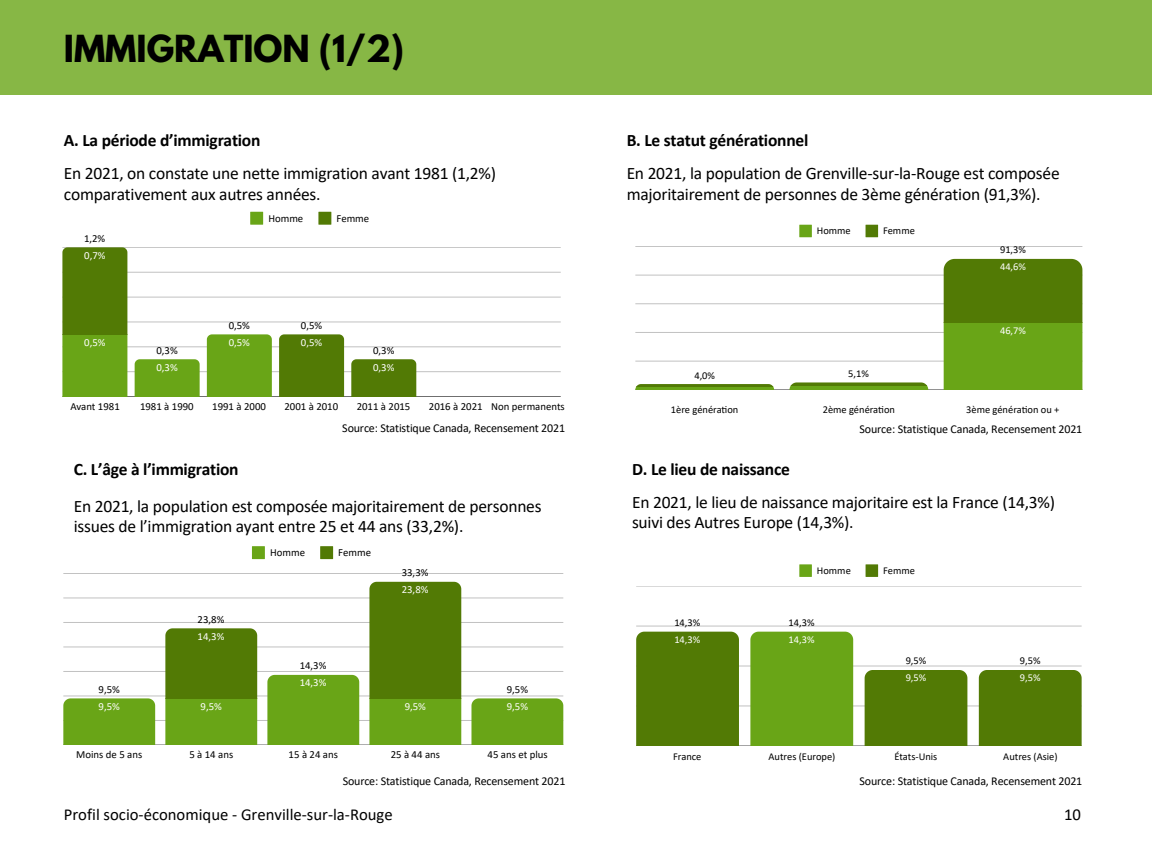
<style>
.page{position:relative;width:1152px;height:864px;background:#fff}
.page>*{position:absolute;margin:0;border:0;box-sizing:border-box;transform-origin:0 0}
.t1{font:700 33px "League Spartan";color:#000}
.t2{font:17.55px/20.2px "Calibri";letter-spacing:-.015em;color:#000}
.t3{font:700 17.55px "Calibri";letter-spacing:-.015em;color:#000}
.t4{font:16.65px "Calibri";color:#000}
.t5{font:12px "Calibri";letter-spacing:-.015em;color:#000}
.t6{font:10.8px "Calibri";color:#000}
.t7{font:10.8px "Calibri";color:#fff}
.t8{font:10.5px "Calibri";color:#000}
.t9{font:10.5px "Calibri";color:#fff}
</style>
<div class="page">
<svg style="left:250px;top:212px;width:13px;height:13px"></svg>
<svg style="left:318px;top:212px;width:13px;height:13px"></svg>
<hr style="left:62px;top:396px;width:499px;height:1px;background:#6f6f6f">
<hr style="left:62px;top:371px;width:499px;height:1px;background:#ccc">
<hr style="left:62px;top:347px;width:499px;height:1px;background:#eaeaea">
<hr style="left:62px;top:322px;width:499px;height:1px;background:#e2e2e2">
<hr style="left:62px;top:297px;width:499px;height:1px;background:#d9d9d9">
<hr style="left:62px;top:272px;width:499px;height:1px;background:#d1d1d1">
<hr style="left:62px;top:247px;width:499px;height:1px;background:#c8c8c8">
<svg style="left:62px;top:247px;width:65px;height:150px;background:#5c8c0e"></svg>
<div style="left:135px;top:359px;width:65px;height:38px;background:#69a517"></div>
<div style="left:207px;top:334px;width:65px;height:63px;background:#69a517"></div>
<div style="left:279px;top:334px;width:65px;height:63px;background:#527a05"></div>
<div style="left:351px;top:359px;width:65px;height:38px;background:#527a05"></div>
<svg style="left:799px;top:225px;width:13px;height:12px"></svg>
<svg style="left:866px;top:225px;width:12px;height:12px"></svg>
<hr style="left:635px;top:361px;width:447px;height:1px;background:#d8d8d8">
<hr style="left:635px;top:332px;width:447px;height:1px;background:#c3c3c3">
<hr style="left:635px;top:304px;width:447px;height:1px;background:#eee">
<hr style="left:635px;top:275px;width:447px;height:1px;background:#d9d9d9">
<hr style="left:635px;top:246px;width:447px;height:1px;background:#c4c4c4">
<svg style="left:635px;top:384px;width:139px;height:6px"></svg>
<svg style="left:790px;top:382px;width:138px;height:8px"></svg>
<svg style="left:944px;top:259px;width:138px;height:131px;background:#5e900e"></svg>
<svg style="left:252px;top:546px;width:13px;height:13px"></svg>
<svg style="left:320px;top:546px;width:13px;height:13px"></svg>
<hr style="left:63px;top:720px;width:500px;height:1px;background:#000;opacity:.25">
<hr style="left:63px;top:696px;width:500px;height:1px;background:#e1e1e1">
<hr style="left:63px;top:671px;width:500px;height:1px;background:#c2c2c2">
<hr style="left:63px;top:647px;width:500px;height:1px;background:#e2e2e2">
<hr style="left:63px;top:622px;width:500px;height:1px;background:#c2c2c2">
<hr style="left:63px;top:598px;width:500px;height:1px;background:#e2e2e2">
<hr style="left:63px;top:573px;width:500px;height:1px;background:#c2c2c2">
<div style="left:63px;top:698px;width:92px;height:47px;background:#69a517"></div>
<svg style="left:165px;top:628px;width:92px;height:117px;background:#5d8c0f"></svg>
<div style="left:267px;top:675px;width:92px;height:70px;background:#69a517"></div>
<svg style="left:369px;top:582px;width:92px;height:163px;background:#59860b"></svg>
<div style="left:471px;top:698px;width:92px;height:47px;background:#69a517"></div>
<div style="left:0;top:0;width:1152px;height:95px;background:#87b745"></div>
<svg style="left:799px;top:564px;width:13px;height:13px"></svg>
<svg style="left:866px;top:564px;width:12px;height:13px"></svg>
<hr style="left:636px;top:706px;width:446px;height:1px;background:#000;opacity:.25">
<hr style="left:636px;top:666px;width:446px;height:1px;background:#dfdfdf">
<hr style="left:636px;top:626px;width:446px;height:1px;background:#dcdcdc">
<hr style="left:636px;top:586px;width:446px;height:1px;background:#d9d9d9">
<div style="left:636px;top:632px;width:103px;height:114px;background:#527a05"></div>
<div style="left:750px;top:632px;width:103px;height:114px;background:#69a517"></div>
<div style="left:865px;top:670px;width:102px;height:76px;background:#527a05"></div>
<div style="left:979px;top:670px;width:103px;height:76px;background:#527a05"></div>
<h3 class="t1" style="left:64px;top:32px;width:342px">IMMIGRATION (1/2)</h3>
<h2 class="t3" style="left:64px;top:133px;width:198px">A. La période d’immigration</h2>
<h2 class="t3" style="left:627px;top:133px;width:183px">B. Le statut générationnel</h2>
<h3 class="t2" style="left:64px;top:165px;width:434px">En 2021, on constate une nette immigration avant 1981 (1,2%) comparativement aux autres années.</h3>
<p class="t6" style="left:84px;top:234px;width:23px">1,2%</p>
<p class="t7" style="left:84px;top:251px;width:23px">0,7%</p>
<p class="t7" style="left:84px;top:338px;width:23px">0,5%</p>
<p class="t6" style="left:156px;top:345px;width:23px">0,3%</p>
<p class="t7" style="left:156px;top:363px;width:23px">0,3%</p>
<p class="t6" style="left:268px;top:214px;width:36px">Homme</p>
<p class="t6" style="left:337px;top:214px;width:34px">Femme</p>
<p class="t6" style="left:229px;top:321px;width:23px">0,5%</p>
<p class="t6" style="left:301px;top:321px;width:23px">0,5%</p>
<p class="t7" style="left:229px;top:338px;width:23px">0,5%</p>
<p class="t7" style="left:301px;top:338px;width:23px">0,5%</p>
<p class="t6" style="left:373px;top:345px;width:23px">0,3%</p>
<p class="t7" style="left:373px;top:363px;width:23px">0,3%</p>
<p class="t6" style="left:70px;top:402px;width:51px">Avant 1981</p>
<p class="t6" style="left:140px;top:402px;width:55px">1981 à 1990</p>
<p class="t6" style="left:212px;top:402px;width:55px">1991 à 2000</p>
<p class="t6" style="left:284px;top:402px;width:55px">2001 à 2010</p>
<p class="t6" style="left:357px;top:402px;width:55px">2011 à 2015</p>
<p class="t6" style="left:429px;top:402px;width:137px">2016 à 2021 Non permanents</p>
<p class="t2" style="left:627px;top:165px;width:435px">En 2021, la population de Grenville-sur-la-Rouge est composée majoritairement de personnes de 3ème génération (91,3%).</p>
<p class="t8" style="left:817px;top:227px;width:35px">Homme</p>
<p class="t8" style="left:883px;top:227px;width:33px">Femme</p>
<p class="t8" style="left:694px;top:371px;width:22px">4,0%</p>
<p class="t8" style="left:848px;top:369px;width:22px">5,1%</p>
<p class="t8" style="left:1000px;top:246px;width:27px">91,3%</p>
<p class="t9" style="left:1000px;top:262px;width:27px">44,6%</p>
<p class="t9" style="left:1000px;top:326px;width:27px">46,7%</p>
<p class="t8" style="left:671px;top:405px;width:69px">1ère génération</p>
<p class="t8" style="left:823px;top:405px;width:74px">2ème génération</p>
<p class="t8" style="left:966px;top:405px;width:95px">3ème génération ou +</p>
<p class="t5" style="left:342px;top:423px;width:224px">Source: Statistique Canada, Recensement 2021</p>
<p class="t5" style="left:860px;top:424px;width:224px">Source: Statistique Canada, Recensement 2021</p>
<p class="t3" style="left:74px;top:462px;width:166px">C. L’âge à l’immigration</p>
<h2 class="t2" style="left:74px;top:497px;width:469px">En 2021, la population est composée majoritairement de personnes issues de l’immigration ayant entre 25 et 44 ans (33,2%).</h2>
<p class="t6" style="left:198px;top:615px;width:28px">23,8%</p>
<p class="t6" style="left:99px;top:685px;width:23px">9,5%</p>
<p class="t7" style="left:198px;top:632px;width:28px">14,3%</p>
<p class="t7" style="left:99px;top:702px;width:23px">9,5%</p>
<p class="t7" style="left:201px;top:702px;width:23px">9,5%</p>
<p class="t6" style="left:270px;top:548px;width:36px">Homme</p>
<p class="t6" style="left:338px;top:548px;width:34px">Femme</p>
<p class="t6" style="left:300px;top:661px;width:28px">14,3%</p>
<p class="t7" style="left:300px;top:678px;width:28px">14,3%</p>
<p class="t6" style="left:402px;top:568px;width:28px">33,3%</p>
<p class="t7" style="left:402px;top:585px;width:28px">23,8%</p>
<p class="t7" style="left:405px;top:702px;width:23px">9,5%</p>
<p class="t6" style="left:507px;top:685px;width:23px">9,5%</p>
<p class="t7" style="left:507px;top:702px;width:23px">9,5%</p>
<p class="t6" style="left:76px;top:750px;width:68px">Moins de 5 ans</p>
<p class="t6" style="left:189px;top:750px;width:45px">5 à 14 ans</p>
<p class="t6" style="left:289px;top:750px;width:51px">15 à 24 ans</p>
<p class="t6" style="left:391px;top:750px;width:51px">25 à 44 ans</p>
<p class="t6" style="left:488px;top:750px;width:62px">45 ans et plus</p>
<h2 class="t5" style="left:343px;top:776px;width:224px">Source: Statistique Canada, Recensement 2021</h2>
<h3 class="t3" style="left:632px;top:462px;width:159px">D. Le lieu de naissance</h3>
<h3 class="t2" style="left:632px;top:493px;width:425px">En 2021, le lieu de naissance majoritaire est la France (14,3%) suivi des Autres Europe (14,3%).</h3>
<p class="t8" style="left:817px;top:566px;width:35px">Homme</p>
<p class="t8" style="left:883px;top:566px;width:33px">Femme</p>
<p class="t8" style="left:674px;top:618px;width:27px">14,3%</p>
<p class="t8" style="left:789px;top:618px;width:27px">14,3%</p>
<p class="t9" style="left:674px;top:635px;width:27px">14,3%</p>
<p class="t9" style="left:789px;top:635px;width:27px">14,3%</p>
<p class="t8" style="left:906px;top:657px;width:22px">9,5%</p>
<p class="t8" style="left:1020px;top:657px;width:22px">9,5%</p>
<p class="t9" style="left:906px;top:673px;width:22px">9,5%</p>
<p class="t9" style="left:1020px;top:673px;width:22px">9,5%</p>
<p class="t8" style="left:673px;top:752px;width:30px">France</p>
<p class="t8" style="left:769px;top:752px;width:68px">Autres (Europe)</p>
<p class="t8" style="left:895px;top:752px;width:44px">États-Unis</p>
<p class="t8" style="left:1003px;top:752px;width:56px">Autres (Asie)</p>
<p class="t5" style="left:860px;top:776px;width:224px">Source: Statistique Canada, Recensement 2021</p>
<h1 class="t4" style="left:64px;top:808px;width:330px">Profil socio-économique - Grenville-sur-la-Rouge</h1>
<h1 class="t4" style="left:1064px;top:808px;width:18px">10</h1>
</div>
